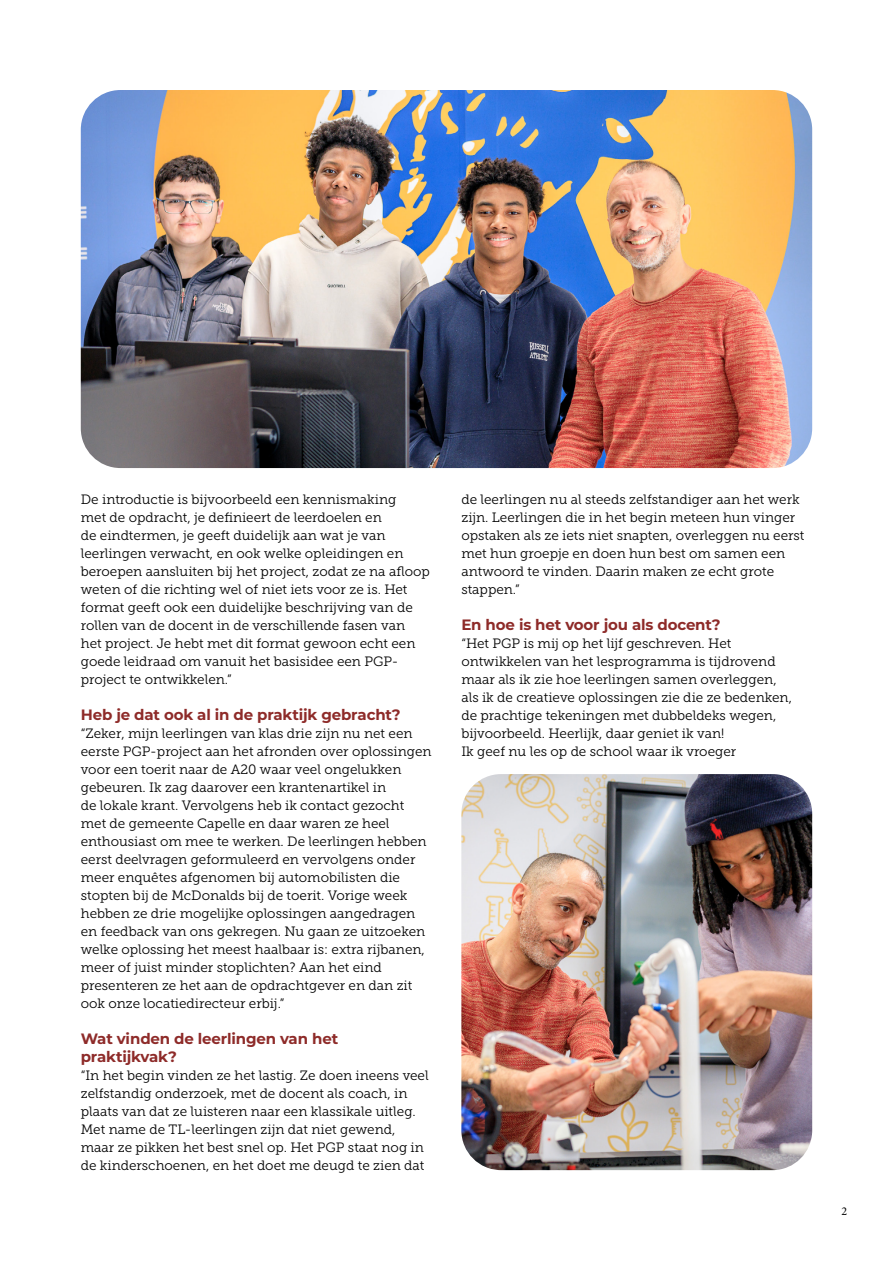
<style>
.page{position:relative;width:893px;height:1263px;background:#fff}
.page>*{position:absolute;margin:0;border:0;box-sizing:border-box;transform-origin:0 0}
.t1{font:700 15px/18px "Montserrat";letter-spacing:-.01em;color:#8e2b29}
.t2{font:13.5px/18px "Museo Slab 300";color:#000}
.t3{font:12px "Minion Pro";color:#000}
</style>
<div class="page">
<img style="left:81px;top:90px;width:731px;height:378px">
<img style="left:461px;top:774px;width:351px;height:396px">
<p class="t2" style="left:81px;top:490px;width:351px">De introductie is bijvoorbeeld een kennismaking<br>met de opdracht, je definieert de leerdoelen en<br>de eindtermen, je geeft duidelijk aan wat je van leerlingen verwacht, en ook welke opleidingen en beroepen aansluiten bij het project, zodat ze na afloop weten of die richting wel of niet iets voor ze is. Het format geeft ook een duidelijke beschrijving van de rollen van de docent in de verschillende fasen van<br>het project. Je hebt met dit format gewoon echt een goede leidraad om vanuit het basisidee een PGP&shy;project te ontwikkelen.”</p>
<p class="t1" style="left:81px;top:705px;width:321px">Heb je dat ook al in de praktijk gebracht?</p>
<p class="t2" style="left:81px;top:724px;width:352px">“Zeker, mijn leerlingen van klas drie zijn nu net een eerste PGP-project aan het afronden over oplossingen voor een toerit naar de A20 waar veel ongelukken gebeuren. Ik zag daarover een krantenartikel in<br>de lokale krant. Vervolgens heb ik contact gezocht met de gemeente Capelle en daar waren ze heel enthousiast om mee te werken. De leerlingen hebben eerst deelvragen geformuleerd en vervolgens onder meer enquêtes afgenomen bij automobilisten die stopten bij de McDonalds bij de toerit. Vorige week hebben ze drie mogelijke oplossingen aangedragen en feedback van ons gekregen. Nu gaan ze uitzoeken welke oplossing het meest haalbaar is: extra rijbanen, meer of juist minder stoplichten? Aan het eind presenteren ze het aan de opdrachtgever en dan zit ook onze locatiedirecteur erbij.”</p>
<p class="t1" style="left:81px;top:1029px;width:259px">Wat vinden de leerlingen van het praktijkvak?</p>
<p class="t2" style="left:81px;top:1066px;width:349px">“In het begin vinden ze het lastig. Ze doen ineens veel zelfstandig onderzoek, met de docent als coach, in plaats van dat ze luisteren naar een klassikale uitleg.<br>Met name de TL-leerlingen zijn dat niet gewend, maar ze pikken het best snel op. Het PGP staat nog in de kinderschoenen, en het doet me deugd te zien dat</p>
<p class="t2" style="left:461px;top:490px;width:345px">de leerlingen nu al steeds zelfstandiger aan het werk zijn. Leerlingen die in het begin meteen hun vinger opstaken als ze iets niet snapten, overleggen nu eerst met hun groepje en doen hun best om samen een antwoord te vinden. Daarin maken ze echt grote stappen.”</p>
<p class="t1" style="left:461px;top:615px;width:261px">En hoe is het voor jou als docent?</p>
<p class="t2" style="left:461px;top:634px;width:332px">“Het PGP is mij op het lijf geschreven. Het ontwikkelen van het lesprogramma is tijdrovend maar als ik zie hoe leerlingen samen overleggen, als ik de creatieve oplossingen zie die ze bedenken, de prachtige tekeningen met dubbeldeks wegen, bijvoorbeeld. Heerlijk, daar geniet ik van!<br>Ik geef nu les op de school waar ik vroeger</p>
<p class="t3" style="left:841px;top:1203px;width:7px">2</p>
</div>
